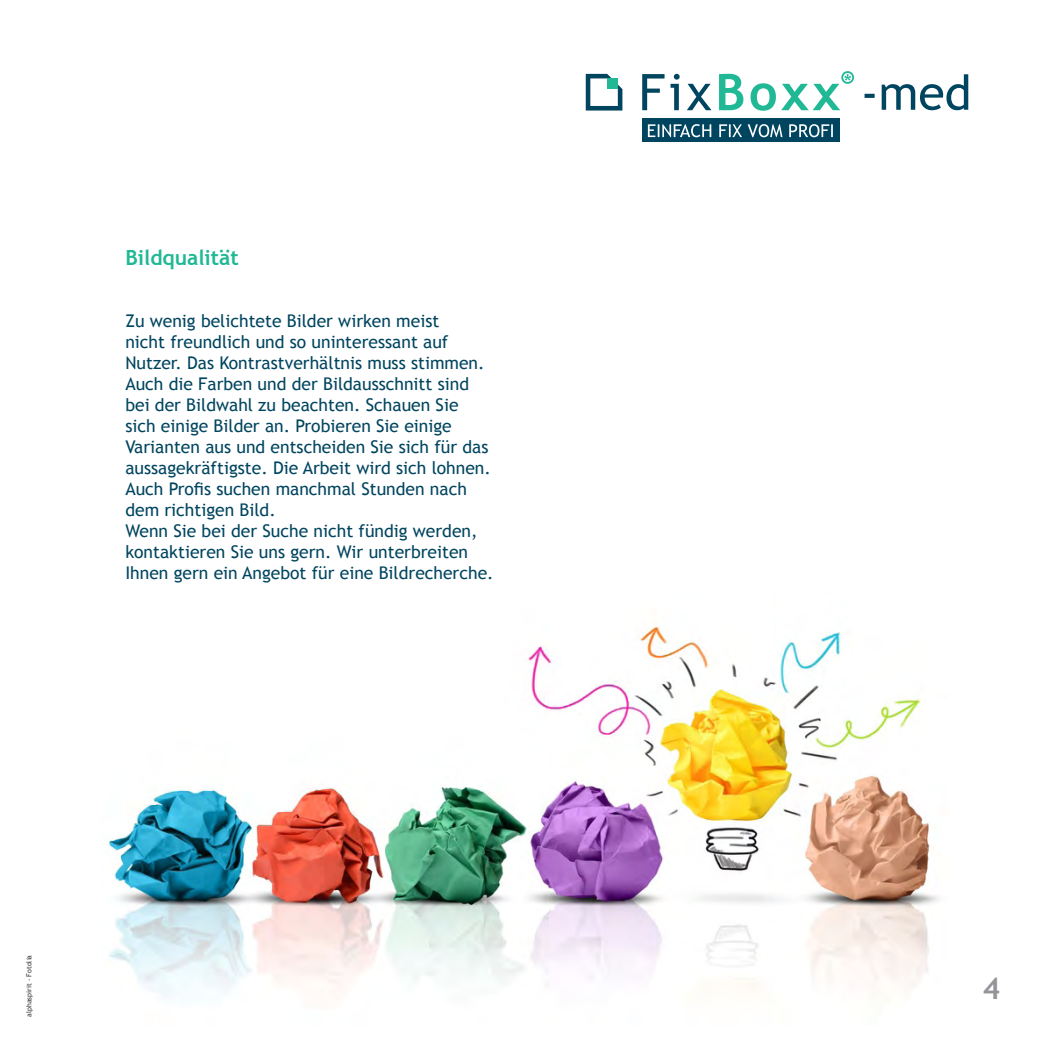
<style>
.page{position:relative;width:1042px;height:1042px;background:#fff}
.page>*{position:absolute;margin:0;border:0;box-sizing:border-box;transform-origin:0 0}
.t1{font:700 29.75px "Trebuchet MS";color:#939598}
.t2{font:700 21px "Trebuchet MS";color:#20b895}
.t3{font:17.5px/21px "Trebuchet MS";color:#00455f}
.t4{font:7px "Trebuchet MS";color:#363636}
</style>
<div class="page">
<div style="left:642px;top:119px;width:198px;height:23px;background:#00455f"></div>
<svg style="left:642px;top:74px;width:69px;height:36px"></svg>
<svg style="left:586px;top:74px;width:36px;height:37px"></svg>
<div style="left:607px;top:79px;width:11px;height:10px;background:#20b895"></div>
<svg style="left:719px;top:74px;width:132px;height:37px"></svg>
<div style="left:841px;top:71px;width:13px;height:13px;border:2px solid #20b895;border-radius:50%"></div>
<svg style="left:648px;top:124px;width:185px;height:13px"></svg>
<svg style="left:864px;top:74px;width:104px;height:36px"></svg>
<img style="left:108px;top:624px;width:831px;height:374px">
<p class="t2" style="left:125px;top:244px;width:115px">Bildqualität</p>
<p class="t3" style="left:125px;top:310px;width:370px">Zu wenig belichtete Bilder wirken meist<br>nicht freundlich und so uninteressant auf Nutzer. Das Kontrastverhältnis muss stimmen.<br>Auch die Farben und der Bildausschnitt sind bei der Bildwahl zu beachten. Schauen Sie<br>sich einige Bilder an. Probieren Sie einige Varianten aus und entscheiden Sie sich für das aussagekräftigste. Die Arbeit wird sich lohnen.<br>Auch Profis suchen manchmal Stunden nach dem richtigen Bild.<br>Wenn Sie bei der Suche nicht fündig werden, kontaktieren Sie uns gern. Wir unterbreiten Ihnen gern ein Angebot für eine Bildrecherche.</p>
<p class="t4" style="left:25px;top:1016px;width:63px;rotate:-90deg">alphaspirit - Fotolia</p>
<h1 class="t1" style="left:983px;top:969px;width:19px">4</h1>
</div>
